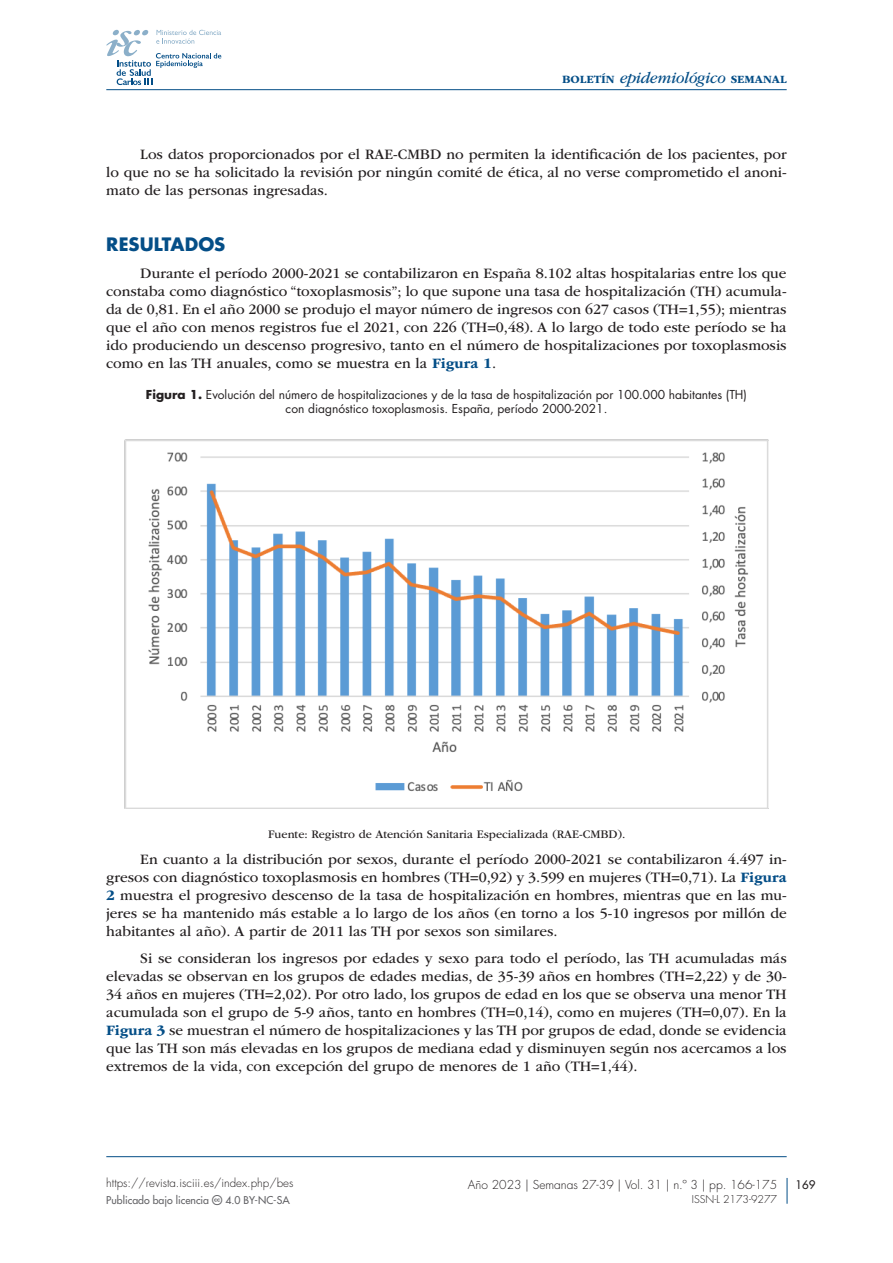
<style>
.page{position:relative;width:893px;height:1263px;background:#fff}
.page>*{position:absolute;margin:0;border:0;box-sizing:border-box;transform-origin:0 0}
.sps_tit_secc_1{font:700 18px "Futura Std";color:#044e87}
.t1{font:15px/18px "ITC Garamond Std";color:#231f20;text-align:justify}
.sps_figur_titulo{font:12px/14.4px "Futura Std";color:#231f20;text-align:center}
.sps_tablas_notas{font:12px "ITC Garamond Std";color:#231f20}
.t2{font:300 12px "Futura Std";color:#231f20}
.t3{font:300 11.55px "Futura Std";color:#231f20}
.t4{font:700 11.55px "ITC Garamond Std";color:#044e87}
.t5{font:500 11.55px "Futura Std";color:#231f20}
.t6{font:500 10.5px "Futura Std";color:#636366}
.t7{font:300 10.5px "Futura Std";color:#231f20}
.s1{font-weight:400;font-style:italic;font-size:16.5px}
.s2{font-weight:700;color:#044e87}
.s3{font-weight:700}
</style>
<div class="page">
<hr style="left:106px;top:89px;width:681px;height:1px;background:#044e87">
<svg style="left:106px;top:30px;width:115px;height:55px"></svg>
<svg style="left:787px;top:1178px;width:1px;height:26px"></svg>
<img style="left:124px;top:440px;width:645px;height:368px">
<hr style="left:106px;top:1156px;width:681px;height:1px;background:#044e87">
<p class="t4" style="left:562px;top:73px;width:226px">BOLETÍN <span class="s1">epidemiológico</span> SEMANAL</p>
<p class="t1" style="left:106px;top:146px;width:682px;text-indent:34px">Los datos proporcionados por el RAE-CMBD no permiten la identificación de los pacientes, por lo que no se ha solicitado la revisión por ningún comité de ética, al no verse comprometido el anoni&shy;mato de las personas ingresadas.</p>
<p class="sps_tit_secc_1" style="left:106px;top:232px;width:121px">RESULTADOS</p>
<p class="t1" style="left:106px;top:264px;width:682px;text-indent:34px">Durante el período 2000-2021 se contabilizaron en España 8.102 altas hospitalarias entre los que constaba como diagnóstico “toxoplasmosis”; lo que supone una tasa de hospitalización (TH) acumula&shy;da de 0,81. En el año 2000 se produjo el mayor número de ingresos con 627 casos (TH=1,55); mientras que el año con menos registros fue el 2021, con 226 (TH=0,48). A lo largo de todo este período se ha ido produciendo un descenso progresivo, tanto en el número de hospitalizaciones por toxoplasmosis como en las TH anuales, como se muestra en la <span class="s2">Figura 1</span>.</p>
<p class="sps_figur_titulo" style="left:146px;top:387px;width:602px"><span class="s3">Figura 1.</span> Evolución del número de hospitalizaciones y de la tasa de hospitalización por 100.000 habitantes (TH) con diagnóstico toxoplasmosis. España, período 2000-2021.</p>
<p class="sps_tablas_notas" style="left:268px;top:827px;width:359px">Fuente: Registro de Atención Sanitaria Especializada (RAE-CMBD).</p>
<p class="t1" style="left:106px;top:851px;width:682px;text-indent:34px">En cuanto a la distribución por sexos, durante el período 2000-2021 se contabilizaron 4.497 in&shy;gresos con diagnóstico toxoplasmosis en hombres (TH=0,92) y 3.599 en mujeres (TH=0,71). La <span class="s2">Figura 2</span> muestra el progresivo descenso de la tasa de hospitalización en hombres, mientras que en las mu&shy;jeres se ha mantenido más estable a lo largo de los años (en torno a los 5-10 ingresos por millón de habitantes al año). A partir de 2011 las TH por sexos son similares.</p>
<p class="t1" style="left:106px;top:949px;width:682px;text-indent:34px">Si se consideran los ingresos por edades y sexo para todo el período, las TH acumuladas más elevadas se observan en los grupos de edades medias, de 35-39 años en hombres (TH=2,22) y de 30- 34 años en mujeres (TH=2,02). Por otro lado, los grupos de edad en los que se observa una menor TH acumulada son el grupo de 5-9 años, tanto en hombres (TH=0,14), como en mujeres (TH=0,07). En la <span class="s2">Figura 3</span> se muestran el número de hospitalizaciones y las TH por grupos de edad, donde se evidencia que las TH son más elevadas en los grupos de mediana edad y disminuyen según nos acercamos a los extremos de la vida, con excepción del grupo de menores de 1 año (TH=1,44).</p>
<p class="t3" style="left:106px;top:1176px;width:189px">https://revista.isciii.es/index.php/bes</p>
<p class="t6" style="left:106px;top:1193px;width:185px">Publicado bajo licencia ▼❖□□■▲ 4.0 BY-NC-SA</p>
<p class="t2" style="left:468px;top:1177px;width:311px">Año 2023 | Semanas 27-39 | Vol. 31 | n.º 3 | pp. 166-175</p>
<p class="t5" style="left:795px;top:1177px;width:22px">169</p>
<p class="t7" style="left:692px;top:1193px;width:87px">ISSN-L 2173-9277</p>
</div>
